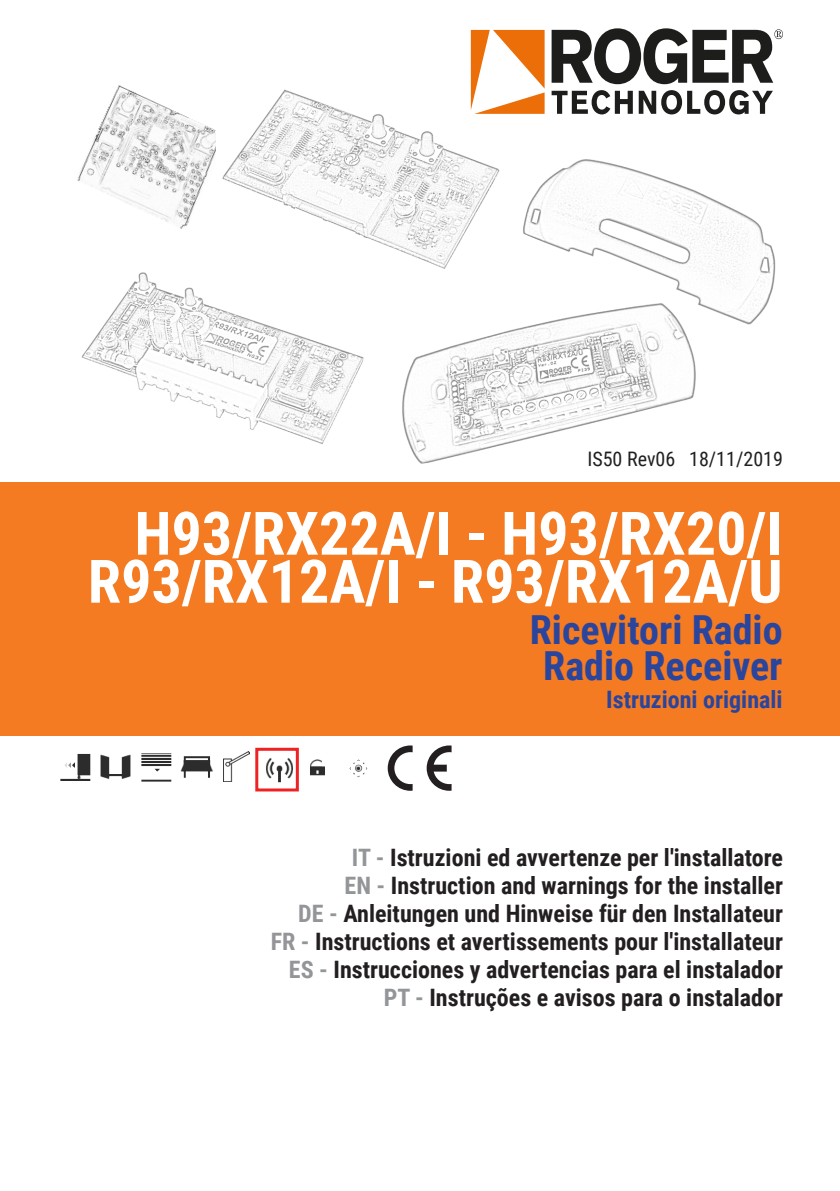
<style>
.page{position:relative;width:840px;height:1191px;background:#fff}
.page>*{position:absolute;margin:0;border:0;box-sizing:border-box;transform-origin:0 0}
.t1{font:700 60px "Roboto Condensed";color:#fff}
.t2{font:700 40px "Roboto Condensed";color:#2a459d}
.t3{font:700 24px "Roboto Condensed";color:#231f20}
.t4{font:700 24px "Roboto Condensed";color:#2a459d}
.t5{font:20px "Roboto Condensed";color:#231f20}
.s1{color:#939598}
</style>
<div class="page">
<img style="left:402px;top:339px;width:294px;height:125px">
<div style="left:0;top:482px;width:839px;height:254px;background:#f47b21"></div>
<img style="left:310px;top:759px;width:58px;height:19px">
<img style="left:60px;top:753px;width:153px;height:29px">
<img style="left:266px;top:758px;width:27px;height:25px">
<div style="left:255px;top:748px;width:44px;height:43px;border:3px solid #ee2123"></div>
<img style="left:224px;top:751px;width:25px;height:31px">
<svg style="left:387px;top:745px;width:25px;height:45px"></svg>
<svg style="left:426px;top:745px;width:25px;height:45px"></svg>
<img style="left:77px;top:85px;width:139px;height:144px">
<img style="left:82px;top:272px;width:282px;height:172px">
<img style="left:478px;top:159px;width:298px;height:184px">
<img style="left:217px;top:89px;width:284px;height:184px">
<svg style="left:551px;top:90px;width:81px;height:24px"></svg>
<svg style="left:638px;top:90px;width:134px;height:24px"></svg>
<svg style="left:470px;top:30px;width:74px;height:84px"></svg>
<svg style="left:551px;top:28px;width:231px;height:56px"></svg>
<p class="t5" style="left:587px;top:445px;width:197px">IS50 Rev06 18/11/2019</p>
<p class="t1" style="left:134px;top:491px;width:649px">H93/RX22A/I - H93/RX20/I</p>
<p class="t1" style="left:88px;top:539px;width:696px">R93/RX12A/I - R93/RX12A/U</p>
<p class="t2" style="left:529px;top:602px;width:254px">Ricevitori Radio</p>
<p class="t2" style="left:543px;top:638px;width:241px">Radio Receiver</p>
<p class="t4" style="left:606px;top:683px;width:178px">Istruzioni originali</p>
<p class="t3" style="left:351px;top:840px;width:432px"><span class="s1">IT -</span> Istruzioni ed avvertenze per l'installatore</p>
<p class="t3" style="left:344px;top:868px;width:439px"><span class="s1">EN -</span> Instruction and warnings for the installer</p>
<p class="t3" style="left:298px;top:896px;width:486px"><span class="s1">DE -</span> Anleitungen und Hinweise für den Installateur</p>
<p class="t3" style="left:270px;top:924px;width:513px"><span class="s1">FR -</span> Instructions et avertissements pour l'installateur</p>
<p class="t3" style="left:289px;top:952px;width:495px"><span class="s1">ES -</span> Instrucciones y advertencias para el instalador</p>
<p class="t3" style="left:383px;top:980px;width:400px"><span class="s1">PT -</span> Instruções e avisos para o instalador</p>
</div>
